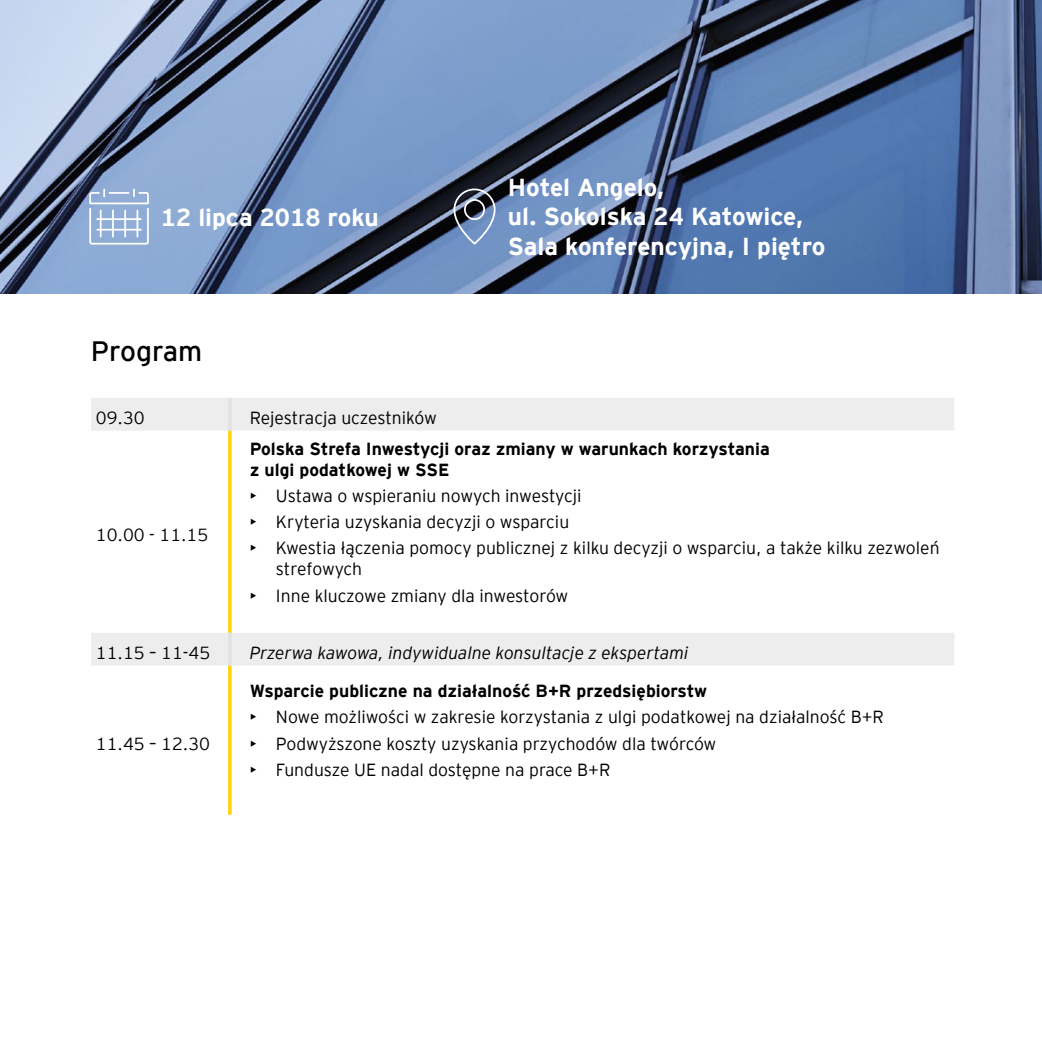
<style>
.page{position:relative;width:1042px;height:1042px;background:#fff}
.page>*{position:absolute;margin:0;border:0;box-sizing:border-box;transform-origin:0 0}
.t1{font:300 28px "EY Interstate";color:#000}
.t2{font:700 24.5px/29.4px "EY Interstate";color:#fff}
.t3{font:300 17.5px/21px "EY Interstate";color:#000}
.t4{font:700 17.5px/21px "EY Interstate";color:#000}
.t5{font:italic 300 17.5px "EY Interstate";color:#000}
</style>
<div class="page">
<img style="left:0;top:0;width:1042px;height:293px">
<svg style="left:91px;top:398px;width:863px;height:267px"></svg>
<svg style="left:228px;top:665px;width:4px;height:149px"></svg>
<svg style="left:228px;top:430px;width:4px;height:203px"></svg>
<hr style="left:228px;top:398px;width:4px;height:32px;background:#e2e2e2">
<hr style="left:228px;top:633px;width:4px;height:32px;background:#e2e2e2">
<svg style="left:453px;top:188px;width:43px;height:57px;background:#63748f"></svg>
<svg style="left:88px;top:188px;width:62px;height:57px;background:#a7bede"></svg>
<h2 class="t2" style="left:161px;top:201px;width:219px">12 lipca 2018 roku</h2>
<h1 class="t1" style="left:91px;top:331px;width:113px">Program</h1>
<p class="t3" style="left:96px;top:406px;width:50px">09.30</p>
<p class="t3" style="left:250px;top:406px;width:189px">Rejestracja uczestników</p>
<h2 class="t2" style="left:508px;top:171px;width:319px">Hotel Angelo,<br>ul. Sokolska 24 Katowice,<br>Sala konferencyjna, I piętro</h2>
<p class="t3" style="left:96px;top:523px;width:114px">10.00 - 11.15</p>
<p class="t4" style="left:250px;top:437px;width:521px">Polska Strefa Inwestycji oraz zmiany w warunkach korzystania z ulgi podatkowej w SSE</p>
<p class="t3" style="left:250px;top:484px;width:333px">• Ustawa o wspieraniu nowych inwestycji</p>
<p class="t3" style="left:250px;top:510px;width:321px">• Kryteria uzyskania decyzji o wsparciu</p>
<p class="t3" style="left:276px;top:536px;width:665px;text-indent:-26px">• Kwestia łączenia pomocy publicznej z kilku decyzji o wsparciu, a także kilku zezwoleń strefowych</p>
<p class="t3" style="left:250px;top:584px;width:320px">• Inne kluczowe zmiany dla inwestorów</p>
<p class="t3" style="left:96px;top:641px;width:116px">11.15 – 11-45</p>
<p class="t5" style="left:250px;top:640px;width:440px">Przerwa kawowa, indywidualne konsultacje z ekspertami</p>
<p class="t3" style="left:96px;top:732px;width:116px">11.45 – 12.30</p>
<p class="t4" style="left:250px;top:679px;width:459px">Wsparcie publiczne na działalność B+R przedsiębiorstw</p>
<p class="t3" style="left:250px;top:705px;width:636px">• Nowe możliwości w zakresie korzystania z ulgi podatkowej na działalność B+R</p>
<p class="t3" style="left:250px;top:732px;width:468px">• Podwyższone koszty uzyskania przychodów dla twórców</p>
<p class="t3" style="left:250px;top:758px;width:362px">• Fundusze UE nadal dostępne na prace B+R</p>
</div>
